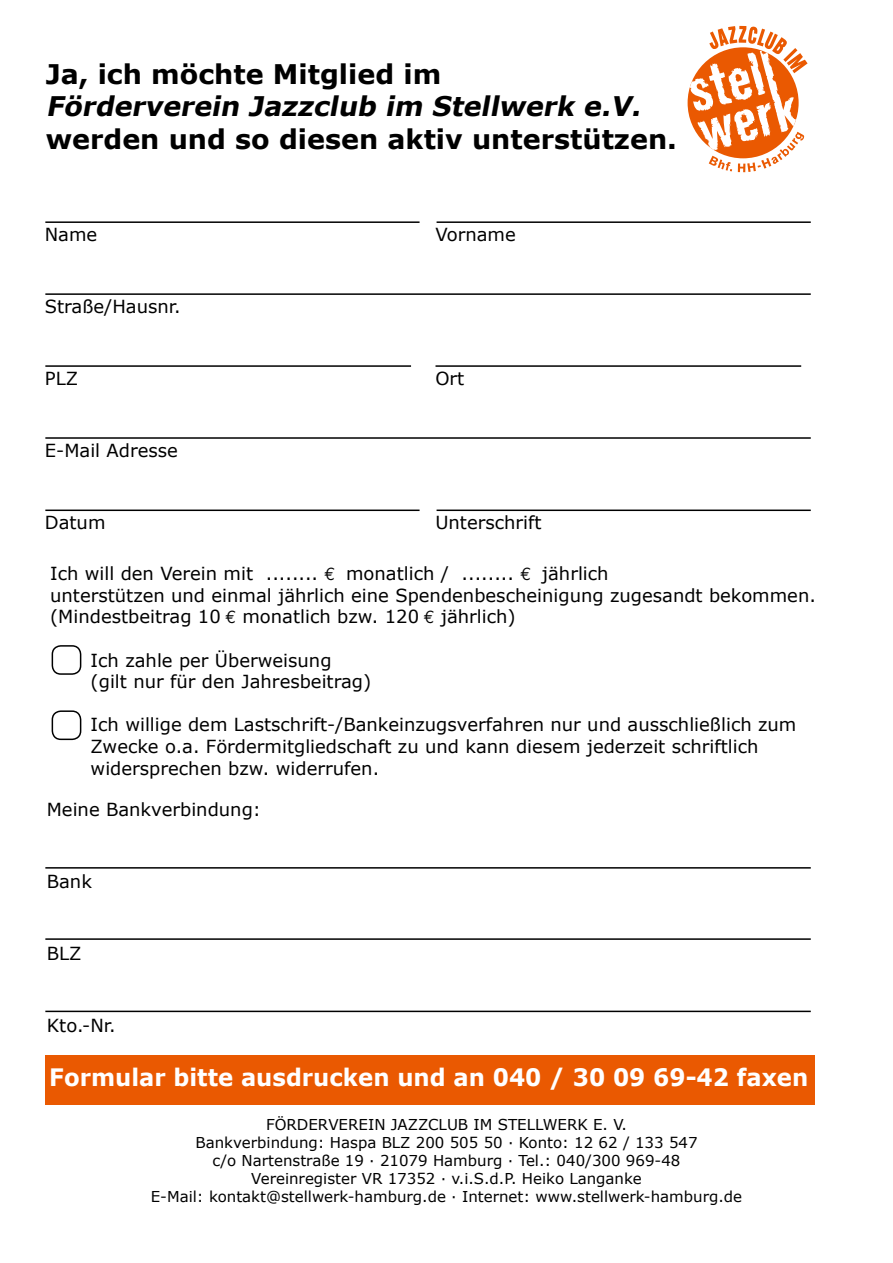
<style>
.page{position:relative;width:893px;height:1263px;background:#fff}
.page>*{position:absolute;margin:0;border:0;box-sizing:border-box;transform-origin:0 0}
.t1{font:700 27px "Verdana";color:#000}
.t2{font:italic 700 27px "Verdana";color:#000}
.t3{font:700 24px "Verdana";color:#fff;scale:.95 1}
.t4{font:18px/21.6px "Verdana";color:#000}
.t5{font:15px "Verdana";color:#000}
.s1{font-family:"Euro Mono"}
</style>
<div class="page">
<svg style="left:690px;top:26px;width:118px;height:146px"></svg>
<div style="left:52px;top:645px;width:29px;height:30px;border:2px solid #000;border-radius:9px"></div>
<div style="left:52px;top:710px;width:29px;height:30px;border:2px solid #000;border-radius:9px"></div>
<hr style="left:437px;top:221px;width:374px;height:2px;background:#000">
<hr style="left:45px;top:221px;width:375px;height:2px;background:#000">
<hr style="left:45px;top:293px;width:766px;height:2px;background:#000">
<hr style="left:45px;top:1011px;width:766px;height:1px;background:#000">
<hr style="left:45px;top:938px;width:766px;height:2px;background:#000">
<hr style="left:45px;top:867px;width:766px;height:2px;background:#000">
<hr style="left:435px;top:365px;width:366px;height:2px;background:#000">
<hr style="left:45px;top:365px;width:366px;height:2px;background:#000">
<hr style="left:437px;top:509px;width:374px;height:2px;background:#000">
<hr style="left:45px;top:509px;width:375px;height:2px;background:#000">
<hr style="left:45px;top:437px;width:766px;height:2px;background:#000">
<div style="left:45px;top:1055px;width:770px;height:49px;background:#ea5901"></div>
<h1 class="t1" style="left:46px;top:56px;width:397px">Ja, ich möchte Mitglied im</h1>
<h1 class="t2" style="left:46px;top:89px;width:603px">Förderverein Jazzclub im Stellwerk e.V.</h1>
<h1 class="t1" style="left:46px;top:121px;width:633px">werden und so diesen aktiv unterstützen.</h1>
<p class="t4" style="left:45px;top:223px;width:54px">Name</p>
<p class="t4" style="left:45px;top:295px;width:137px">Straße/Hausnr.</p>
<p class="t4" style="left:45px;top:367px;width:35px">PLZ</p>
<p class="t4" style="left:45px;top:439px;width:135px">E-Mail Adresse</p>
<p class="t4" style="left:45px;top:511px;width:62px">Datum</p>
<p class="t4" style="left:435px;top:223px;width:82px">Vorname</p>
<p class="t4" style="left:435px;top:367px;width:30px">Ort</p>
<p class="t4" style="left:435px;top:511px;width:108px">Unterschrift</p>
<p class="t4" style="left:50px;top:563px;width:767px">Ich will den Verein mit ........ <span class="s1">d</span> monatlich / ........ <span class="s1">d</span> jährlich<br>unterstützen und einmal jährlich eine Spendenbescheinigung zugesandt bekommen. (Mindestbeitrag 10 <span class="s1">d</span> monatlich bzw. 120 <span class="s1">d</span> jährlich)</p>
<p class="t4" style="left:50px;top:650px;width:25px">I</p>
<p class="t4" style="left:91px;top:650px;width:282px;text-indent:8px">ch zahle per Überweisung (gilt nur für den Jahresbeitrag)</p>
<p class="t4" style="left:50px;top:714px;width:25px">I</p>
<p class="t4" style="left:91px;top:714px;width:707px;text-indent:8px">ch willige dem Lastschrift-/Bankeinzugsverfahren nur und ausschließlich zum<br>Zwecke o.a. Fördermitgliedschaft zu und kann diesem jederzeit schriftlich widersprechen bzw. widerrufen.</p>
<p class="t4" style="left:47px;top:799px;width:216px">Meine Bankverbindung:</p>
<p class="t4" style="left:47px;top:871px;width:47px">Bank</p>
<p class="t4" style="left:47px;top:943px;width:36px">BLZ</p>
<p class="t4" style="left:47px;top:1015px;width:70px">Kto.-Nr.</p>
<h2 class="t3" style="left:49px;top:1061px;width:800px">Formular bitte ausdrucken und an 040 / 30 09 69-42 faxen</h2>
<p class="t5" style="left:266px;top:1115px;width:143px">Förde rve rein Jazz</p>
<p class="t5" style="left:428px;top:1115px;width:200px">clu b im StellwerK e. V.</p>
<p class="t5" style="left:195px;top:1133px;width:504px">Bankverbindung: Haspa BLZ 200 505 50 · Konto: 12 62 / 133 547</p>
<p class="t5" style="left:213px;top:1151px;width:469px">c/o Nartenstraße 19 · 21079 Hamburg · Tel.: 040/300 969-48</p>
<p class="t5" style="left:251px;top:1169px;width:392px">Vereinregister VR 17352 · v.i.S.d.P. Heiko Langanke</p>
<p class="t5" style="left:151px;top:1187px;width:593px">E-Mail: kontakt@stellwerk-hamburg.de · Internet: www.stellwerk-hamburg.de</p>
</div>
